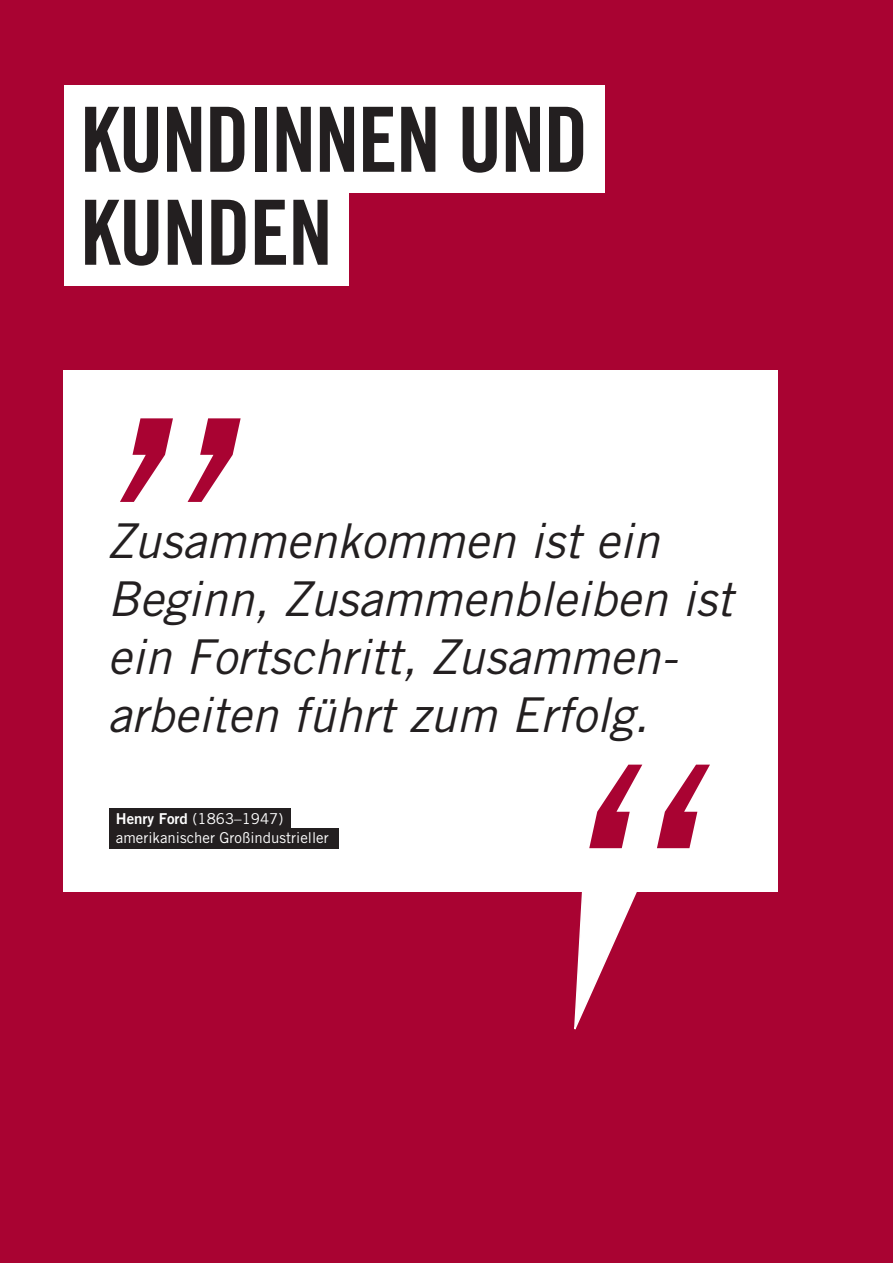
<style>
.page{position:relative;width:893px;height:1263px;background:#a90332}
.page>*{position:absolute;margin:0;border:0;box-sizing:border-box;transform-origin:0 0}
.t1{font:90px/93px "Trade Gothic LT Std Bd Cn 20";letter-spacing:-.02em;color:#231f20}
.t2{font:italic 48px/57.8px "Trade Gothic LT Std";color:#231f20}
.t3{font:15px/19.5px "Trade Gothic LT Std";color:#fff}
.s1{font-family:"Trade Gothic LT Std Bd 2"}
</style>
<div class="page">
<div style="left:64px;top:371px;width:714px;height:521px;background:#fff"></div>
<svg style="left:120px;top:418px;width:121px;height:84px"></svg>
<svg style="left:589px;top:765px;width:121px;height:83px"></svg>
<div style="left:109px;top:808px;width:181px;height:21px;background:#231f20"></div>
<div style="left:109px;top:828px;width:230px;height:20px;background:#231f20"></div>
<svg style="left:574px;top:892px;width:63px;height:138px"></svg>
<div style="left:64px;top:85px;width:541px;height:108px;background:#fff"></div>
<div style="left:64px;top:188px;width:285px;height:98px;background:#fff"></div>
<h1 class="t1" style="left:80px;top:92px;width:510px">KUNDINNEN UND<br>KUNDEN</h1>
<p class="t2" style="left:107px;top:513px;width:627px">Zusammenkommen ist ein<br>Beginn, Zusammenbleiben ist ein Fortschritt, Zusammen&shy;arbeiten führt zum Erfolg.</p>
<p class="t3" style="left:116px;top:808px;width:214px"><span class="s1">Henry Ford</span> (1863–1947) amerikanischer Großindustrieller</p>
</div>
